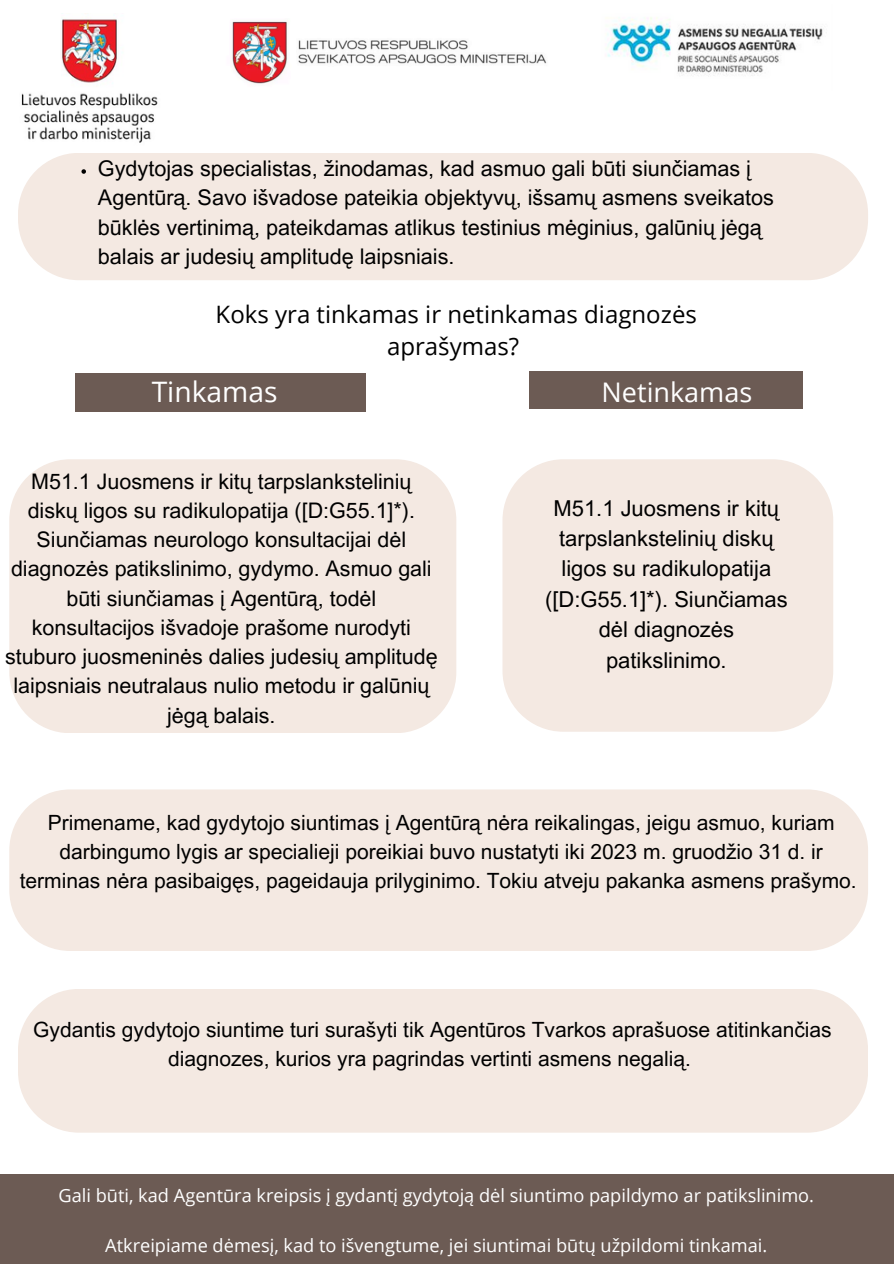
<style>
.page{position:relative;width:894px;height:1264px;background:#fff}
.page>*{position:absolute;margin:0;border:0;box-sizing:border-box;transform-origin:0 0}
.t1{font:28.2px "Open Sans";color:#fff}
.t2{font:27px "Open Sans";color:#fff}
.t3{font:24px/32.7px "Open Sans";color:#000;text-align:center}
.t4{font:21.9px/30.3px "Arial MT Pro";color:#000;text-align:center}
.t5{font:21.6px/29.2px "Arial MT Pro";color:#000}
.t6{font:21.45px/29.2px "Arial MT Pro";color:#000;text-align:center}
.t7{font:21px/29.2px "Arial MT Pro";color:#000;text-align:center}
.t8{font:18.15px "Open Sans";color:#fff}
</style>
<div class="page">
<div style="left:529px;top:371px;width:273px;height:37px;background:#6c5b54"></div>
<div style="left:0;top:1174px;width:893px;height:89px;background:#6c5b54"></div>
<img style="left:232px;top:20px;width:315px;height:64px">
<div style="left:76px;top:373px;width:290px;height:39px;background:#6c5b54"></div>
<img style="left:607px;top:17px;width:216px;height:59px">
<img style="left:21px;top:19px;width:137px;height:124px">
<div style="left:9px;top:459px;width:447px;height:274px;background:#f4e9e2;border-radius:61px"></div>
<div style="left:502px;top:459px;width:331px;height:272px;background:#f4e9e2;border-radius:61px"></div>
<div style="left:9px;top:789px;width:858px;height:162px;background:#f4e9e2;border-radius:61px"></div>
<div style="left:18px;top:153px;width:849px;height:127px;background:#f4e9e2;border-radius:61px"></div>
<svg style="left:81px;top:169px;width:5px;height:5px"></svg>
<div style="left:18px;top:988px;width:849px;height:144px;background:#f4e9e2;border-radius:61px"></div>
<h3 class="t5" style="left:98px;top:156px;width:677px">Gydytojas specialistas, žinodamas, kad asmuo gali būti siunčiamas į Agentūrą. Savo išvadose pateikia objektyvų, išsamų asmens sveikatos būklės vertinimą, pateikdamas atlikus testinius mėginius, galūnių jėgą balais ar judesių amplitudę laipsniais.</h3>
<p class="t3" style="left:215px;top:297px;width:482px">Koks yra tinkamas ir netinkamas diagnozės aprašymas?</p>
<h2 class="t1" style="left:152px;top:372px;width:127px">Tinkamas</h2>
<p class="t2" style="left:601px;top:373px;width:152px">Netinkamas</p>
<h1 class="t6" style="left:5px;top:469px;width:434px">M51.1 Juosmens ir kitų tarpslankstelinių diskų ligos su radikulopatija ([D:G55.1]*).<br>Siunčiamas neurologo konsultacijai dėl diagnozės patikslinimo, gydymo. Asmuo gali būti siunčiamas į Agentūrą, todėl konsultacijos išvadoje prašome nurodyti stuburo juosmeninės dalies judesių amplitudę laipsniais neutralaus nulio metodu ir galūnių jėgą balais.</h1>
<h1 class="t4" style="left:545px;top:495px;width:244px">M51.1 Juosmens ir kitų tarpslankstelinių diskų ligos su radikulopatija ([D:G55.1]*). Siunčiamas dėl diagnozės patikslinimo.</h1>
<h3 class="t7" style="left:20px;top:810px;width:838px">Primename, kad gydytojo siuntimas į Agentūrą nėra reikalingas, jeigu asmuo, kuriam darbingumo lygis ar specialieji poreikiai buvo nustatyti iki 2023 m. gruodžio 31 d. ir terminas nėra pasibaigęs, pageidauja prilyginimo. Tokiu atveju pakanka asmens prašymo.</h3>
<p class="t7" style="left:33px;top:1017px;width:799px">Gydantis gydytojo siuntime turi surašyti tik Agentūros Tvarkos aprašuose atitinkančias diagnozes, kurios yra pagrindas vertinti asmens negalią.</p>
<h3 class="t8" style="left:58px;top:1182px;width:756px">Gali būti, kad Agentūra kreipsis į gydantį gydytoją dėl siuntimo papildymo ar patikslinimo.</h3>
<h2 class="t8" style="left:105px;top:1232px;width:663px">Atkreipiame dėmesį, kad to išvengtume, jei siuntimai būtų užpildomi tinkamai.</h2>
</div>
